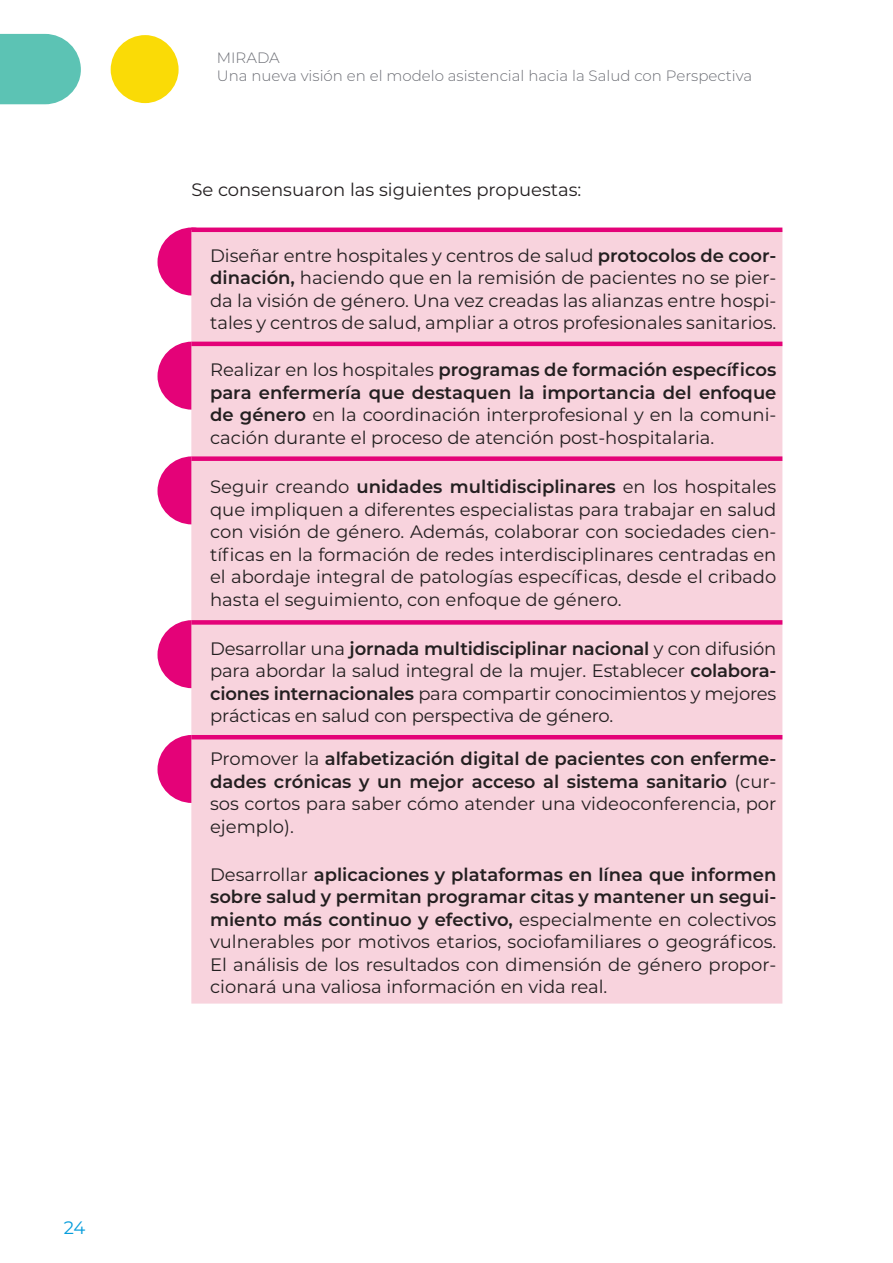
<style>
.page{position:relative;width:893px;height:1263px;background:#fff}
.page>*{position:absolute;margin:0;border:0;box-sizing:border-box;transform-origin:0 0}
.cuerpo_1{font:18px/22.5px "Montserrat";color:#231f20;text-align:justify}
.cuerpo_1-2{font:600 18px/22.5px "Montserrat";color:#231f20;text-align:justify}
.t1{font:18px "Montserrat";color:#069ddc}
.t2{font:300 15px/18px "Montserrat";color:#6d6f76}
.s1{font-weight:600}
.s2{font-weight:400}
</style>
<div class="page">
<svg style="left:0;top:34px;width:81px;height:70px;background:#6bc8bb"></svg>
<div style="left:111px;top:35px;width:68px;height:68px;background:#fadb06;border-radius:50%"></div>
<div style="left:157px;top:227px;width:68px;height:68px;background:#e40278;border-radius:50%"></div>
<div style="left:157px;top:342px;width:68px;height:68px;background:#e40278;border-radius:50%"></div>
<div style="left:157px;top:456px;width:68px;height:68px;background:#e40278;border-radius:50%"></div>
<div style="left:157px;top:620px;width:68px;height:68px;background:#e40278;border-radius:50%"></div>
<div style="left:157px;top:735px;width:68px;height:68px;background:#e40278;border-radius:50%"></div>
<div style="left:191px;top:232px;width:591px;height:771px;background:#f8d3dd"></div>
<hr style="left:191px;top:228px;width:591px;height:4px;background:#e40278">
<hr style="left:191px;top:342px;width:591px;height:4px;background:#e40278">
<div style="left:191px;top:456px;width:591px;height:5px;background:#e40278"></div>
<div style="left:191px;top:620px;width:591px;height:5px;background:#e40278"></div>
<hr style="left:191px;top:735px;width:591px;height:4px;background:#e40278">
<p class="t1" style="left:64px;top:1215px;width:23px">24</p>
<p class="t2" style="left:217px;top:49px;width:537px">MIRADA<br>Una nueva visión en el modelo asistencial hacia la Salud con Perspectiva</p>
<p class="cuerpo_1" style="left:191px;top:178px;width:392px">Se consensuaron las siguientes propuestas:</p>
<p class="cuerpo_1" style="left:210px;top:243px;width:568px">Diseñar entre hospitales y centros de salud <span class="s1">protocolos de coor&shy;dinación,</span> haciendo que en la remisión de pacientes no se pier&shy;da la visión de género. Una vez creadas las alianzas entre hospi&shy;tales y centros de salud, ampliar a otros profesionales sanitarios.</p>
<p class="cuerpo_1" style="left:210px;top:358px;width:568px">Realizar en los hospitales <span class="s1">programas de formación específicos para enfermería que destaquen la importancia del enfoque de género</span> en la coordinación interprofesional y en la comuni&shy;cación durante el proceso de atención post-hospitalaria.</p>
<p class="cuerpo_1" style="left:210px;top:475px;width:568px">Seguir creando <span class="s1">unidades multidisciplinares</span> en los hospitales que impliquen a diferentes especialistas para trabajar en salud con visión de género. Además, colaborar con sociedades cien&shy;tíficas en la formación de redes interdisciplinares centradas en el abordaje integral de patologías específicas, desde el cribado hasta el seguimiento, con enfoque de género.</p>
<p class="cuerpo_1" style="left:210px;top:636px;width:568px">Desarrollar una <span class="s1">jornada multidisciplinar nacional</span> y con difusión para abordar la salud integral de la mujer. Establecer <span class="s1">colabora&shy;ciones internacionales</span> para compartir conocimientos y mejores prácticas en salud con perspectiva de género.</p>
<p class="cuerpo_1-2" style="left:210px;top:747px;width:568px"><span class="s2">Promover la</span> alfabetización digital de pacientes con enferme&shy;dades crónicas y un mejor acceso al sistema sanitario <span class="s2">(cur&shy;sos cortos para saber cómo atender una videoconferencia, por ejemplo).</span></p>
<p class="cuerpo_1" style="left:210px;top:862px;width:568px">Desarrollar <span class="s1">aplicaciones y plataformas en línea que informen sobre salud y permitan programar citas y mantener un segui&shy;miento más continuo y efectivo,</span> especialmente en colectivos vulnerables por motivos etarios, sociofamiliares o geográficos.<br>El análisis de los resultados con dimensión de género propor&shy;cionará una valiosa información en vida real.</p>
</div>
